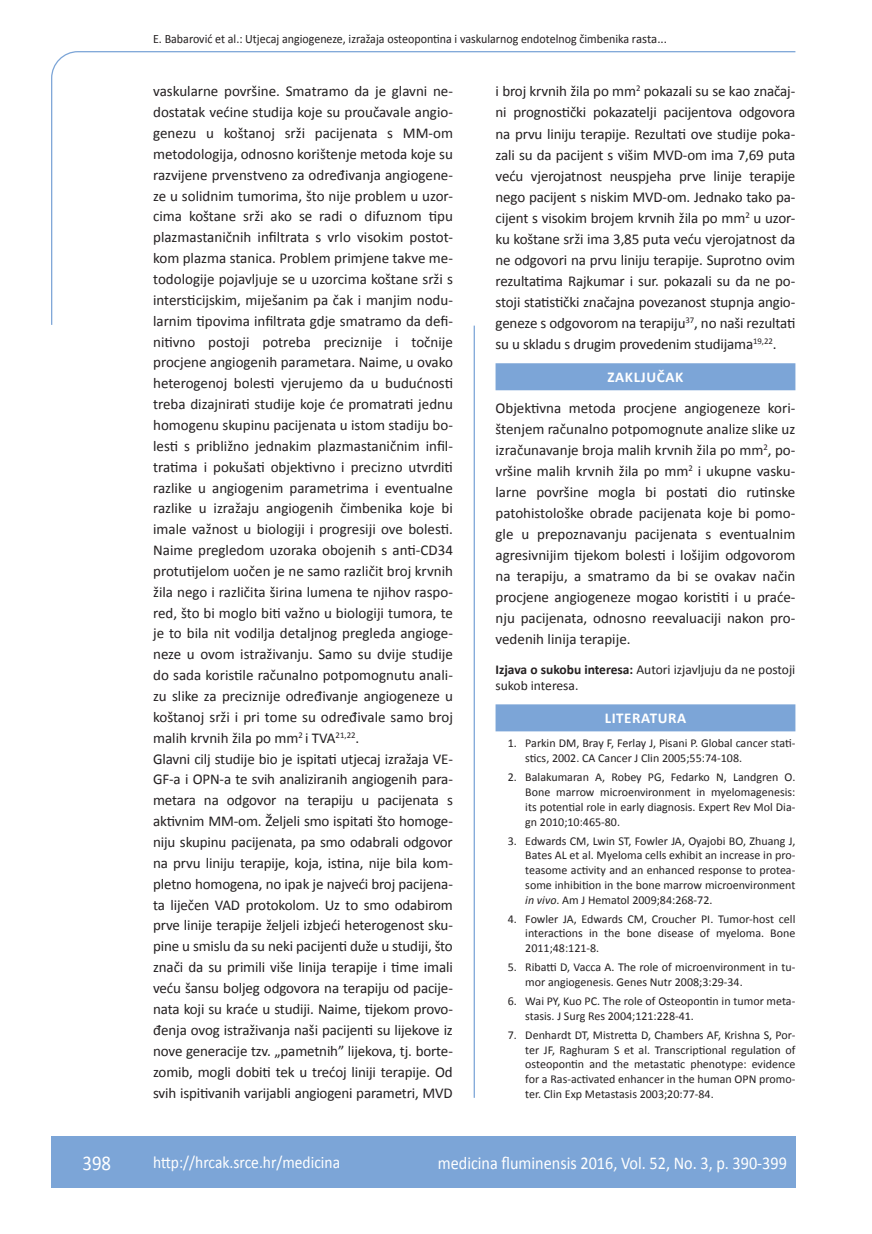
<style>
.page{position:relative;width:872px;height:1234px;background:#fff}
.page>*{position:absolute;margin:0;border:0;box-sizing:border-box;transform-origin:0 0}
.t1{font:21px "Calibri";color:#fff;scale:.9 1}
.t2{font:18px "Calibri";color:#fff;scale:.9 1}
.t3{font:17.25px "Calibri";color:#fff;scale:.9 1}
.t4{font:15px/20.9px "Calibri";color:#231f20;text-align:justify}
.t5{font:700 15px "Calibri";letter-spacing:.04em;color:#fff}
.t6{font:13.5px/16.5px "Calibri";color:#231f20}
.t7{font:12.75px "Calibri";color:#231f20;scale:.94 1}
.t8{font:12px/14.7px "Calibri";color:#231f20;text-align:justify}
.s1{font-weight:700}
.s2{font-style:italic}
</style>
<div class="page">
<svg style="left:51px;top:51px;width:745px;height:274px"></svg>
<hr style="left:473px;top:325px;width:2px;height:772px;background:#7ca5d7">
<div style="left:51px;top:1135px;width:744px;height:51px;background:#7ca5d7"></div>
<div style="left:495px;top:363px;width:300px;height:27px;background:#7ca5d7"></div>
<div style="left:495px;top:704px;width:300px;height:27px;background:#7ca5d7"></div>
<p class="t7" style="left:153px;top:30px;width:548px">E. Babarović et al.: Utjecaj angiogeneze, izražaja osteopontina i vaskularnog endotelnog čimbenika rasta...</p>
<p class="t4" style="left:153px;top:80px;width:301px;text-align:left">vaskularne površine. Smatramo da je glavni ne&shy;dostatak većine studija koje su proučavale angio&shy;genezu u koštanoj srži pacijenata s MM-om metodologija, odnosno korištenje metoda koje su razvijene prvenstveno za određivanja angiogene&shy;ze u solidnim tumorima, što nije problem u uzor&shy;cima koštane srži ako se radi o difuznom tipu plazmastaničnih infiltrata s vrlo visokim postot&shy;kom plazma stanica. Problem primjene takve me&shy;todologije pojavljuje se u uzorcima koštane srži s intersticijskim, miješanim pa čak i manjim nodu&shy;larnim tipovima infiltrata gdje smatramo da defi&shy;nitivno postoji potreba preciznije i točnije procjene angiogenih parametara. Naime, u ovako heterogenoj bolesti vjerujemo da u budućnosti treba dizajnirati studije koje će promatrati jednu homogenu skupinu pacijenata u istom stadiju bo&shy;lesti s približno jednakim plazmastaničnim infil&shy;tratima i pokušati objektivno i precizno utvrditi razlike u angiogenim parametrima i eventualne razlike u izražaju angiogenih čimbenika koje bi imale važnost u biologiji i progresiji ove bolesti.<br>Naime pregledom uzoraka obojenih s anti-CD34 protutijelom uočen je ne samo različit broj krvnih žila nego i različita širina lumena te njihov raspo&shy;red, što bi moglo biti važno u biologiji tumora, te je to bila nit vodilja detaljnog pregleda angioge&shy;neze u ovom istraživanju. Samo su dvije studije do sada koristile računalno potpomognutu anali&shy;zu slike za preciznije određivanje angiogeneze u koštanoj srži i pri tome su određivale samo broj malih krvnih žila po mm<sup>2</sup> i TVA<sup>21,22</sup>.<br>Glavni cilj studije bio je ispitati utjecaj izražaja VE-GF-a i OPN-a te svih analiziranih angiogenih para&shy;metara na odgovor na terapiju u pacijenata s aktivnim MM-om. Željeli smo ispitati što homoge&shy;niju skupinu pacijenata, pa smo odabrali odgovor na prvu liniju terapije, koja, istina, nije bila kom&shy;pletno homogena, no ipak je najveći broj pacijena&shy;ta liječen VAD protokolom. Uz to smo odabirom prve linije terapije željeli izbjeći heterogenost sku&shy;pine u smislu da su neki pacijenti duže u studiji, što znači da su primili više linija terapije i time imali veću šansu boljeg odgovora na terapiju od pacije&shy;nata koji su kraće u studiji. Naime, tijekom provo&shy;đenja ovog istraživanja naši pacijenti su lijekove iz nove generacije tzv. „pametnih” lijekova, tj. borte&shy;zomib, mogli dobiti tek u trećoj liniji terapije. Od svih ispitivanih varijabli angiogeni parametri, MVD</p>
<p class="t4" style="left:495px;top:80px;width:301px">i broj krvnih žila po mm<sup>2</sup> pokazali su se kao značaj&shy;ni prognostički pokazatelji pacijentova odgovora na prvu liniju terapije. Rezultati ove studije poka&shy;zali su da pacijent s višim MVD-om ima 7,69 puta veću vjerojatnost neuspjeha prve linije terapije nego pacijent s niskim MVD-om. Jednako tako pa&shy;cijent s visokim brojem krvnih žila po mm<sup>2</sup> u uzor&shy;ku koštane srži ima 3,85 puta veću vjerojatnost da ne odgovori na prvu liniju terapije. Suprotno ovim rezultatima Rajkumar i sur. pokazali su da ne po&shy;stoji statistički značajna povezanost stupnja angio&shy;geneze s odgovorom na terapiju<sup>37</sup>, no naši rezultati su u skladu s drugim provedenim studijama<sup>19,22</sup>.</p>
<p class="t5" style="left:607px;top:367px;width:77px">ZAKLJUČAK</p>
<p class="t4" style="left:495px;top:396px;width:301px">Objektivna metoda procjene angiogeneze kori&shy;štenjem računalno potpomognute analize slike uz izračunavanje broja malih krvnih žila po mm<sup>2</sup>, po&shy;vršine malih krvnih žila po mm<sup>2</sup> i ukupne vasku&shy;larne površine mogla bi postati dio rutinske patohistološke obrade pacijenata koje bi pomo&shy;gle u prepoznavanju pacijenata s eventualnim agresivnijim tijekom bolesti i lošijim odgovorom na terapiju, a smatramo da bi se ovakav način procjene angiogeneze mogao koristiti i u praće&shy;nju pacijenata, odnosno reevaluaciji nakon pro&shy;vedenih linija terapije.</p>
<p class="t6" style="left:495px;top:660px;width:301px"><span class="s1">Izjava o sukobu interesa:</span> Autori izjavljuju da ne postoji sukob interesa.</p>
<p class="t5" style="left:604px;top:708px;width:83px">LITERATURA</p>
<p class="t8" style="left:525px;top:735px;width:271px;text-indent:-18px">1. Parkin DM, Bray F, Ferlay J, Pisani P. Global cancer stati&shy;stics, 2002. CA Cancer J Clin 2005;55:74-108.</p>
<p class="t8" style="left:525px;top:769px;width:272px;text-indent:-18px">2. Balakumaran A, Robey PG, Fedarko N, Landgren O.<br>Bone marrow microenvironment in myelomagenesis: its potential role in early diagnosis. Expert Rev Mol Dia&shy;gn 2010;10:465-80.</p>
<p class="t8" style="left:525px;top:832px;width:272px;text-indent:-18px">3. Edwards CM, Lwin ST, Fowler JA, Oyajobi BO, Zhuang J, Bates AL et al. Myeloma cells exhibit an increase in pro&shy;teasome activity and an enhanced response to protea&shy;some inhibition in the bone marrow microenvironment <span class="s2">in vivo</span>. Am J Hematol 2009;84:268-72.</p>
<p class="t8" style="left:525px;top:910px;width:272px;text-indent:-18px">4. Fowler JA, Edwards CM, Croucher PI. Tumor-host cell interactions in the bone disease of myeloma. Bone 2011;48:121-8.</p>
<p class="t8" style="left:525px;top:959px;width:271px;text-indent:-18px">5. Ribatti D, Vacca A. The role of microenvironment in tu&shy;mor angiogenesis. Genes Nutr 2008;3:29-34.</p>
<p class="t8" style="left:525px;top:992px;width:271px;text-indent:-18px">6. Wai PY, Kuo PC. The role of Osteopontin in tumor meta&shy;stasis. J Surg Res 2004;121:228-41.</p>
<p class="t8" style="left:525px;top:1026px;width:271px;text-indent:-18px">7. Denhardt DT, Mistretta D, Chambers AF, Krishna S, Por&shy;ter JF, Raghuram S et al. Transcriptional regulation of osteopontin and the metastatic phenotype: evidence for a Ras-activated enhancer in the human OPN promo&shy;ter. Clin Exp Metastasis 2003;20:77-84.</p>
<h1 class="t1" style="left:82px;top:1149px;width:33px">398</h1>
<p class="t3" style="left:153px;top:1150px;width:209px">http://hrcak.srce.hr/medicina</p>
<p class="t2" style="left:438px;top:1151px;width:389px">medicina fluminensis 2016, Vol. 52, No. 3, p. 390-399</p>
</div>
